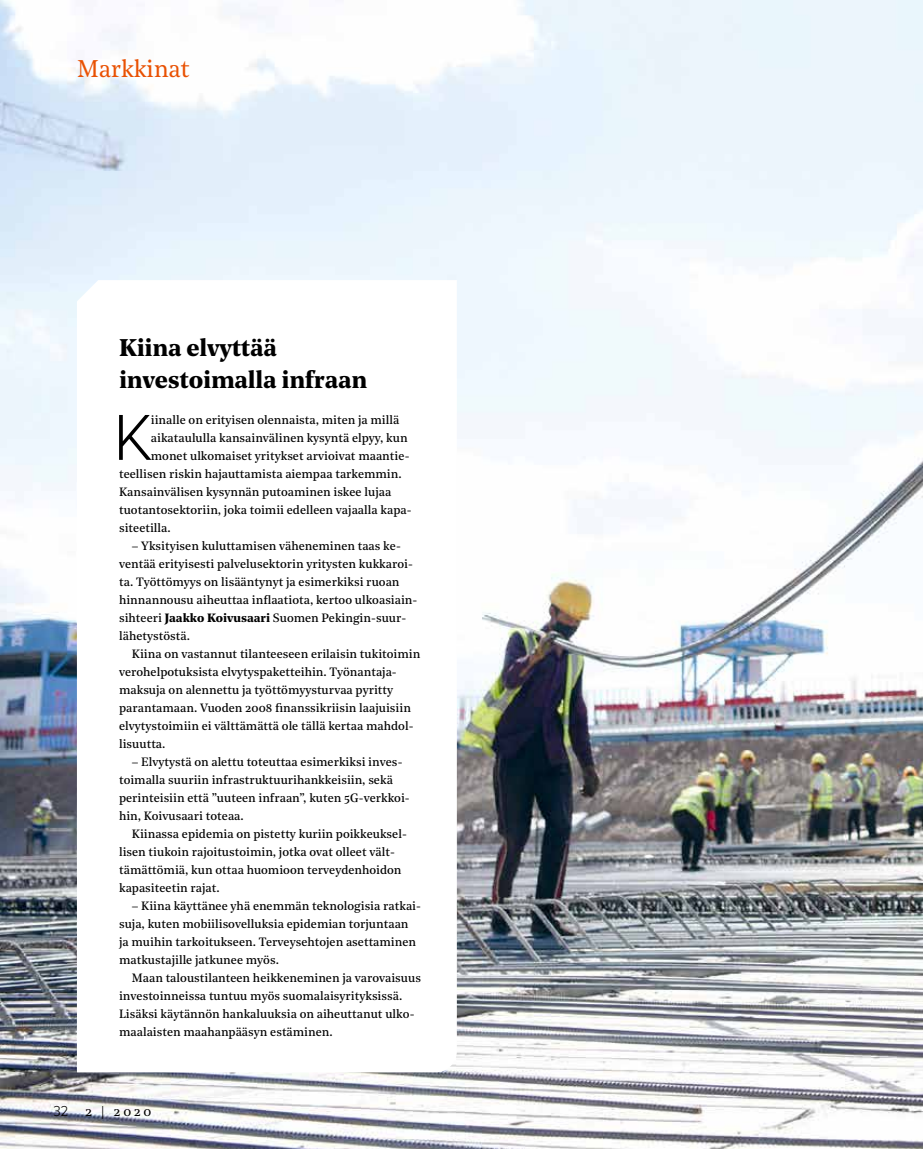
<style>
.page{position:relative;width:923px;height:1149px;background:#fff}
.page>*{position:absolute;margin:0;border:0;box-sizing:border-box;transform-origin:0 0}
.t1{font:300 60.75px "Axiforma";color:#000}
.t2{font:700 24px/31.5px "Noe Text";letter-spacing:-.01em;color:#000}
.t3{font:24px "Noe Text";letter-spacing:-.01em;color:#e95103}
.t4{font:13.5px "Noe Text";color:#000}
.t5{font:300 13.5px "Axiforma";color:#000}
.t6{font:12px/18px "Noe Text";color:#000}
.s1{font-weight:700}
</style>
<div class="page">
<img style="left:0;top:0;width:923px;height:1148px">
<svg style="left:77px;top:280px;width:380px;height:791px"></svg>
<h2 class="t3" style="left:77px;top:50px;width:114px">Markkinat</h2>
<h2 class="t2" style="left:119px;top:331px;width:249px">Kiina elvyttää investoimalla infraan</h2>
<h1 class="t1" style="left:113px;top:399px;width:39px">K</h1>
<p class="t6" style="left:151px;top:410px;width:250px">iinalle on erityisen olennaista, miten ja millä</p>
<p class="t6" style="left:151px;top:428px;width:258px">aikataululla kansainvälinen kysyntä elpyy, kun</p>
<p class="t6" style="left:151px;top:446px;width:260px">monet ulkomaiset yritykset arvioivat maantie-</p>
<p class="t6" style="left:119px;top:464px;width:284px">teellisen riskin hajauttamista aiempaa tarkemmin.</p>
<p class="t6" style="left:119px;top:482px;width:274px">Kansainvälisen kysynnän putoaminen iskee lujaa</p>
<p class="t6" style="left:119px;top:500px;width:294px">tuotantosektoriin, joka toimii edelleen vajaalla kapa-</p>
<p class="t6" style="left:119px;top:518px;width:53px">siteetilla.</p>
<p class="t6" style="left:119px;top:536px;width:300px;text-indent:13px">– Yksityisen kuluttamisen väheneminen taas ke&shy;ventää erityisesti palvelusektorin yritysten kukkaroi&shy;ta. Työttömyys on lisääntynyt ja esimerkiksi ruoan hinnannousu aiheuttaa inflaatiota, kertoo ulkoasiain&shy;sihteeri <span class="s1">Jaakko Koivusaari</span> Suomen Pekingin-suur&shy;lähetystöstä.</p>
<p class="t6" style="left:119px;top:644px;width:303px;text-indent:13px">Kiina on vastannut tilanteeseen erilaisin tukitoimin verohelpotuksista elvytyspaketteihin. Työnantaja&shy;maksuja on alennettu ja työttömyysturvaa pyritty parantamaan. Vuoden 2008 finanssikriisin laajuisiin elvytystoimiin ei välttämättä ole tällä kertaa mahdol&shy;lisuutta.</p>
<p class="t6" style="left:119px;top:752px;width:292px;text-indent:13px">– Elvytystä on alettu toteuttaa esimerkiksi inves&shy;toimalla suuriin infrastruktuurihankkeisiin, sekä perinteisiin että ”uuteen infraan”, kuten 5G-verkkoi&shy;hin, Koivusaari toteaa.</p>
<p class="t6" style="left:119px;top:824px;width:289px;text-indent:13px">Kiinassa epidemia on pistetty kuriin poikkeuksel&shy;lisen tiukoin rajoitustoimin, jotka ovat olleet vält&shy;tämättömiä, kun ottaa huomioon terveydenhoidon kapasiteetin rajat.</p>
<p class="t6" style="left:119px;top:896px;width:303px;text-indent:13px">– Kiina käyttänee yhä enemmän teknologisia ratkai&shy;suja, kuten mobiilisovelluksia epidemian torjuntaan ja muihin tarkoitukseen. Terveysehtojen asettaminen matkustajille jatkunee myös.</p>
<p class="t6" style="left:119px;top:968px;width:303px;text-indent:13px">Maan taloustilanteen heikkeneminen ja varovaisuus investoinneissa tuntuu myös suomalaisyrityksissä.<br>Lisäksi käytännön hankaluuksia on aiheuttanut ulko&shy;maalaisten maahanpääsyn estäminen.</p>
<p class="t5" style="left:54px;top:1101px;width:16px">32</p>
<p class="t4" style="left:85px;top:1100px;width:68px">2 | 2020</p>
</div>
